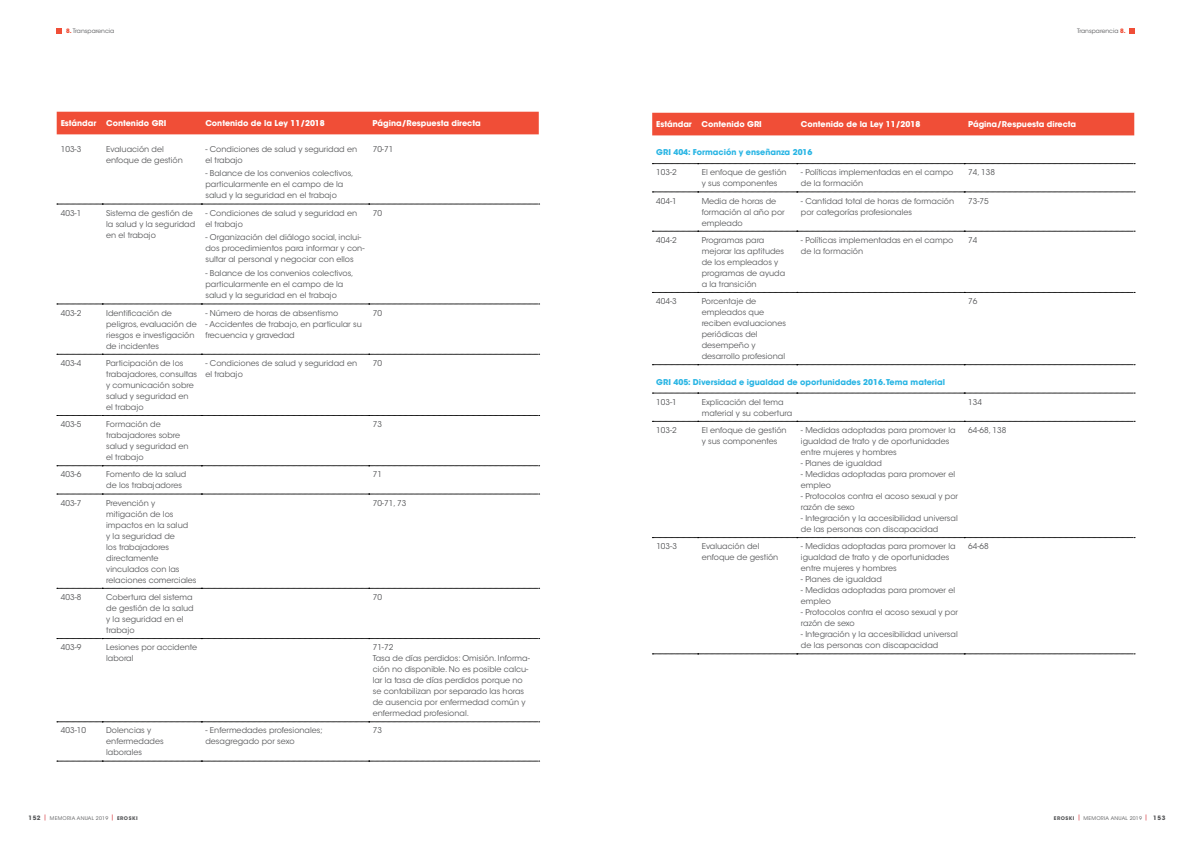
<style>
.page{position:relative;width:1191px;height:842px;background:#fff}
.page>*{position:absolute;margin:0;border:0;box-sizing:border-box;transform-origin:0 0}
.t1{font:8px/11px "ITC Avant Garde Std";color:#58595b}
.t2{font:700 8px "ITC Avant Garde Std";color:#fff}
.t3{font:700 8px "ITC Avant Garde Std";color:#29b5e4}
.t4{font:6px "ITC Avant Garde Std";color:#58595b}
.t5{font:5px "ITC Avant Garde Std";letter-spacing:.05em;color:#58595b}
.s1{font-weight:700;color:#f04e37}
.s2{font-weight:700;font-size:6px}
.s3{font-weight:700}
</style>
<div class="page">
<svg style="left:57px;top:28px;width:5px;height:5px"></svg>
<svg style="left:1129px;top:28px;width:5px;height:5px"></svg>
<div style="left:57px;top:112px;width:482px;height:22px;background:#f04e37"></div>
<svg style="left:57px;top:204px;width:482px;height:1px"></svg>
<svg style="left:57px;top:304px;width:482px;height:1px"></svg>
<svg style="left:57px;top:354px;width:482px;height:1px"></svg>
<svg style="left:57px;top:415px;width:482px;height:1px"></svg>
<svg style="left:57px;top:466px;width:482px;height:1px"></svg>
<svg style="left:57px;top:494px;width:482px;height:1px"></svg>
<svg style="left:57px;top:588px;width:482px;height:1px"></svg>
<svg style="left:57px;top:638px;width:482px;height:1px"></svg>
<svg style="left:57px;top:722px;width:482px;height:1px"></svg>
<svg style="left:57px;top:761px;width:482px;height:1px"></svg>
<div style="left:652px;top:113px;width:482px;height:22px;background:#f04e37"></div>
<svg style="left:652px;top:192px;width:483px;height:1px"></svg>
<svg style="left:652px;top:231px;width:483px;height:1px"></svg>
<svg style="left:652px;top:292px;width:483px;height:1px"></svg>
<svg style="left:652px;top:421px;width:483px;height:1px"></svg>
<svg style="left:652px;top:537px;width:483px;height:1px"></svg>
<svg style="left:652px;top:654px;width:483px;height:1px"></svg>
<svg style="left:652px;top:163px;width:483px;height:1px"></svg>
<svg style="left:652px;top:364px;width:483px;height:1px"></svg>
<svg style="left:652px;top:393px;width:483px;height:1px"></svg>
<p class="t4" style="left:66px;top:27px;width:50px"><span class="s1">8.</span> Transparencia</p>
<p class="t4" style="left:1077px;top:27px;width:50px">Transparencia <span class="s1">8.</span></p>
<p class="t2" style="left:61px;top:118px;width:107px">Estándar Contenido GRI</p>
<p class="t2" style="left:205px;top:118px;width:121px">Contenido de la Ley 11/2018</p>
<p class="t2" style="left:373px;top:118px;width:110px">Página/Respuesta directa</p>
<p class="t1" style="left:61px;top:143px;width:22px">103-3</p>
<p class="t1" style="left:106px;top:143px;width:78px">Evaluación del enfoque de gestión</p>
<p class="t1" style="left:205px;top:143px;width:153px">- Condiciones de salud y seguridad en el trabajo</p>
<p class="t1" style="left:205px;top:168px;width:150px">- Balance de los convenios colectivos, particularmente en el campo de la salud y la seguridad en el trabajo</p>
<p class="t1" style="left:373px;top:143px;width:22px">70-71</p>
<p class="t1" style="left:61px;top:207px;width:22px">403-1</p>
<p class="t1" style="left:106px;top:207px;width:91px">Sistema de gestión de la salud y la seguridad en el trabajo</p>
<p class="t1" style="left:205px;top:207px;width:153px">- Condiciones de salud y seguridad en el trabajo</p>
<p class="t1" style="left:205px;top:232px;width:161px">- Organización del diálogo social, inclui&shy;dos procedimientos para informar y con&shy;sultar al personal y negociar con ellos</p>
<p class="t1" style="left:205px;top:268px;width:150px">- Balance de los convenios colectivos, particularmente en el campo de la salud y la seguridad en el trabajo</p>
<p class="t1" style="left:61px;top:307px;width:22px">403-2</p>
<p class="t1" style="left:106px;top:307px;width:92px">Identificación de peligros, evaluación de riesgos e investigación de incidentes</p>
<p class="t1" style="left:205px;top:307px;width:134px">- Número de horas de absentismo</p>
<p class="t1" style="left:205px;top:318px;width:158px">- Accidentes de trabajo, en particular su frecuencia y gravedad</p>
<p class="t1" style="left:373px;top:207px;width:11px">70</p>
<p class="t1" style="left:373px;top:307px;width:11px">70</p>
<p class="t1" style="left:61px;top:357px;width:22px">403-4</p>
<p class="t1" style="left:106px;top:357px;width:92px">Participación de los trabajadores, consultas y comunicación sobre salud y seguridad en el trabajo</p>
<p class="t1" style="left:205px;top:357px;width:153px">- Condiciones de salud y seguridad en el trabajo</p>
<p class="t1" style="left:373px;top:357px;width:11px">70</p>
<p class="t1" style="left:61px;top:419px;width:22px">403-5</p>
<p class="t1" style="left:106px;top:419px;width:84px">Formación de trabajadores sobre salud y seguridad en el trabajo</p>
<p class="t1" style="left:373px;top:419px;width:11px">73</p>
<p class="t1" style="left:61px;top:469px;width:22px">403-6</p>
<p class="t1" style="left:106px;top:469px;width:82px">Fomento de la salud de los trabajadores</p>
<p class="t1" style="left:373px;top:469px;width:11px">71</p>
<p class="t1" style="left:61px;top:497px;width:22px">403-7</p>
<p class="t1" style="left:106px;top:497px;width:92px">Prevención y mitigación de los impactos en la salud<br>y la seguridad de<br>los trabajadores directamente vinculados con las relaciones comerciales</p>
<p class="t1" style="left:373px;top:497px;width:35px">70-71, 73</p>
<p class="t1" style="left:61px;top:592px;width:22px">403-8</p>
<p class="t1" style="left:106px;top:592px;width:89px">Cobertura del sistema de gestión de la salud y la seguridad en el trabajo</p>
<p class="t1" style="left:373px;top:592px;width:11px">70</p>
<p class="t1" style="left:61px;top:642px;width:22px">403-9</p>
<p class="t1" style="left:106px;top:642px;width:92px">Lesiones por accidente laboral</p>
<p class="t1" style="left:373px;top:642px;width:159px">71-72<br>Tasa de días perdidos: Omisión. Informa&shy;ción no disponible. No es posible calcu&shy;lar la tasa de días perdidos porque no se contabilizan por separado las horas de ausencia por enfermedad común y enfermedad profesional.</p>
<p class="t1" style="left:61px;top:725px;width:27px">403-10</p>
<p class="t1" style="left:106px;top:725px;width:59px">Dolencias y enfermedades laborales</p>
<p class="t1" style="left:205px;top:725px;width:119px">- Enfermedades profesionales; desagregado por sexo</p>
<p class="t1" style="left:373px;top:725px;width:11px">73</p>
<p class="t2" style="left:656px;top:119px;width:107px">Estándar Contenido GRI</p>
<p class="t2" style="left:801px;top:119px;width:121px">Contenido de la Ley 11/2018</p>
<p class="t2" style="left:968px;top:119px;width:110px">Página/Respuesta directa</p>
<p class="t3" style="left:656px;top:147px;width:158px">GRI 404: Formación y enseñanza 2016</p>
<p class="t1" style="left:656px;top:167px;width:22px">103-2</p>
<p class="t1" style="left:701px;top:167px;width:87px">El enfoque de gestión y sus componentes</p>
<p class="t1" style="left:801px;top:167px;width:154px">- Políticas implementadas en el campo de la formación</p>
<p class="t1" style="left:968px;top:167px;width:28px">74, 138</p>
<p class="t1" style="left:656px;top:195px;width:22px">404-1</p>
<p class="t1" style="left:701px;top:195px;width:85px">Media de horas de formación al año por empleado</p>
<p class="t1" style="left:801px;top:195px;width:155px">- Cantidad total de horas de formación por categorías profesionales</p>
<p class="t1" style="left:968px;top:195px;width:22px">73-75</p>
<p class="t1" style="left:656px;top:234px;width:22px">404-2</p>
<p class="t1" style="left:701px;top:234px;width:85px">Programas para mejorar las aptitudes de los empleados y programas de ayuda a la transición</p>
<p class="t1" style="left:801px;top:234px;width:154px">- Políticas implementadas en el campo de la formación</p>
<p class="t1" style="left:968px;top:234px;width:11px">74</p>
<p class="t1" style="left:656px;top:296px;width:22px">404-3</p>
<p class="t1" style="left:701px;top:296px;width:86px">Porcentaje de empleados que reciben evaluaciones periódicas del desempeño y desarrollo profesional</p>
<p class="t1" style="left:968px;top:296px;width:11px">76</p>
<p class="t3" style="left:656px;top:376px;width:290px">GRI 405: Diversidad e igualdad de oportunidades 2016. Tema material</p>
<p class="t1" style="left:656px;top:396px;width:22px">103-1</p>
<p class="t1" style="left:701px;top:396px;width:92px">Explicación del tema material y su cobertura</p>
<p class="t1" style="left:968px;top:396px;width:15px">134</p>
<p class="t1" style="left:656px;top:425px;width:22px">103-2</p>
<p class="t1" style="left:701px;top:425px;width:87px">El enfoque de gestión y sus componentes</p>
<p class="t1" style="left:801px;top:425px;width:156px">- Medidas adoptadas para promover la igualdad de trato y de oportunidades entre mujeres y hombres</p>
<p class="t1" style="left:801px;top:458px;width:82px">- Planes de igualdad</p>
<p class="t1" style="left:801px;top:469px;width:156px">- Medidas adoptadas para promover el empleo</p>
<p class="t1" style="left:801px;top:491px;width:159px">- Protocolos contra el acoso sexual y por razón de sexo</p>
<p class="t1" style="left:801px;top:513px;width:158px">- Integración y la accesibilidad universal de las personas con discapacidad</p>
<p class="t1" style="left:968px;top:425px;width:40px">64-68, 138</p>
<p class="t1" style="left:656px;top:541px;width:22px">103-3</p>
<p class="t1" style="left:701px;top:541px;width:78px">Evaluación del enfoque de gestión</p>
<p class="t1" style="left:801px;top:541px;width:156px">- Medidas adoptadas para promover la igualdad de trato y de oportunidades entre mujeres y hombres</p>
<p class="t1" style="left:801px;top:574px;width:82px">- Planes de igualdad</p>
<p class="t1" style="left:801px;top:585px;width:156px">- Medidas adoptadas para promover el empleo</p>
<p class="t1" style="left:801px;top:607px;width:159px">- Protocolos contra el acoso sexual y por razón de sexo</p>
<p class="t1" style="left:801px;top:629px;width:158px">- Integración y la accesibilidad universal de las personas con discapacidad</p>
<p class="t1" style="left:968px;top:541px;width:22px">64-68</p>
<p class="t5" style="left:28px;top:815px;width:111px"><span class="s2">152</span> <sup>|</sup> MEMORIA ANUAL 2019 <sup>|</sup> <span class="s3">EROSKI</span></p>
<p class="t5" style="left:1053px;top:815px;width:113px"><span class="s3">EROSKI</span> <sup>|</sup> MEMORIA ANUAL 2019 <sup>|</sup> <span class="s2">153</span></p>
</div>
